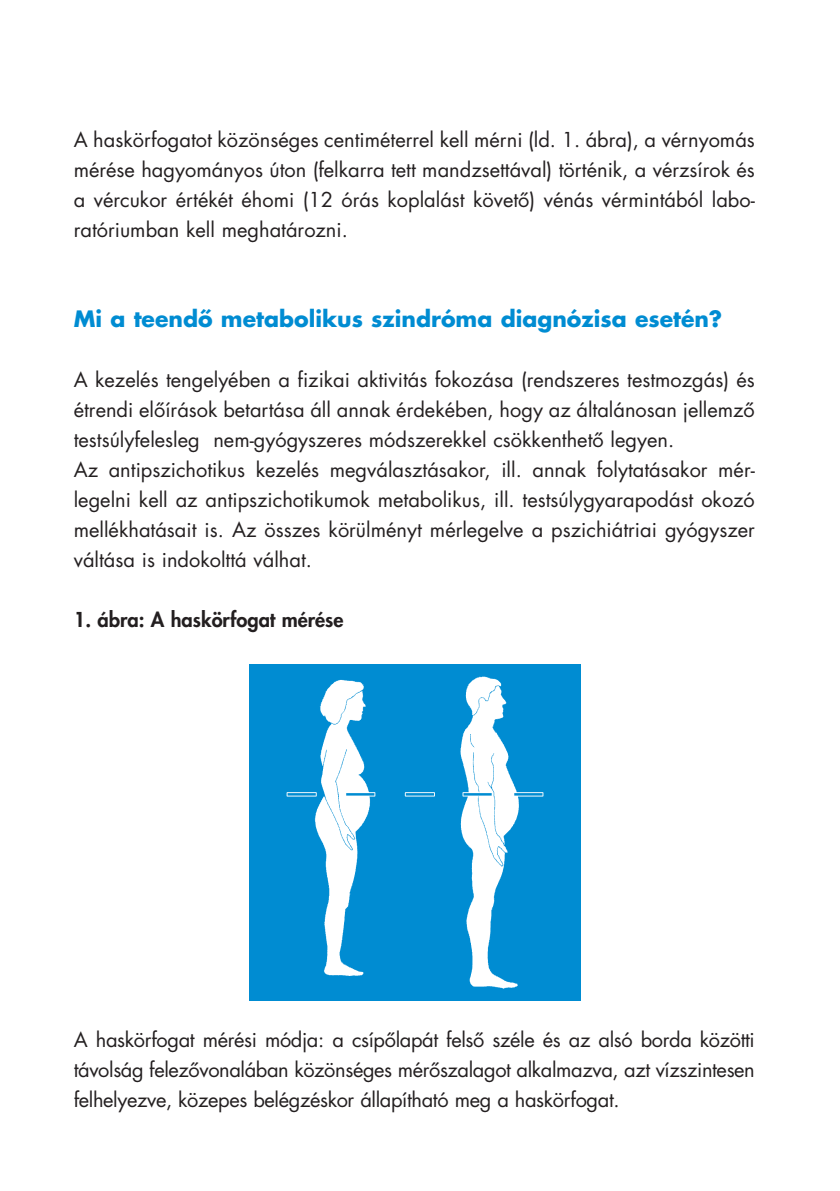
<style>
.page{position:relative;width:840px;height:1191px;background:#fff}
.page>*{position:absolute;margin:0;border:0;box-sizing:border-box;transform-origin:0 0}
.t1{font:22px "Futura H Bold";color:#008cd2}
.t2{font:20px/30px "Futura H Book";color:#231f20;text-align:justify}
.t3{font:20px "Futura H Heavy";color:#231f20}
</style>
<div class="page">
<img style="left:249px;top:664px;width:331px;height:337px">
<p class="t2" style="left:74px;top:126px;width:682px">A haskörfogatot közönséges centiméterrel kell mérni (ld. 1. ábra), a vérnyomás mérése hagyományos úton (felkarra tett mandzsettával) történik, a vérzsírok és a vércukor értékét éhomi (12 órás koplalást követô) vénás vérmintából labo&shy;ratóriumban kell meghatározni.</p>
<p class="t1" style="left:74px;top:308px;width:649px">Mi a teendô metabolikus szindróma diagnózisa esetén?</p>
<p class="t2" style="left:74px;top:366px;width:682px;text-align:left">A kezelés tengelyében a fizikai aktivitás fokozása (rendszeres testmozgás) és étrendi elôírások betartása áll annak érdekében, hogy az általánosan jellemzô testsúlyfelesleg nem-gyógyszeres módszerekkel csökkenthetô legyen.<br>Az antipszichotikus kezelés megválasztásakor, ill. annak folytatásakor mér&shy;legelni kell az antipszichotikumok metabolikus, ill. testsúlygyarapodást okozó mellékhatásait is. Az összes körülményt mérlegelve a pszichiátriai gyógyszer váltása is indokolttá válhat.</p>
<p class="t3" style="left:74px;top:610px;width:271px">1. ábra: A haskörfogat mérése</p>
<p class="t2" style="left:74px;top:1026px;width:682px">A haskörfogat mérési módja: a csípôlapát felsô széle és az alsó borda közötti távolság felezôvonalában közönséges mérôszalagot alkalmazva, azt vízszintesen felhelyezve, közepes belégzéskor állapítható meg a haskörfogat.</p>
</div>
